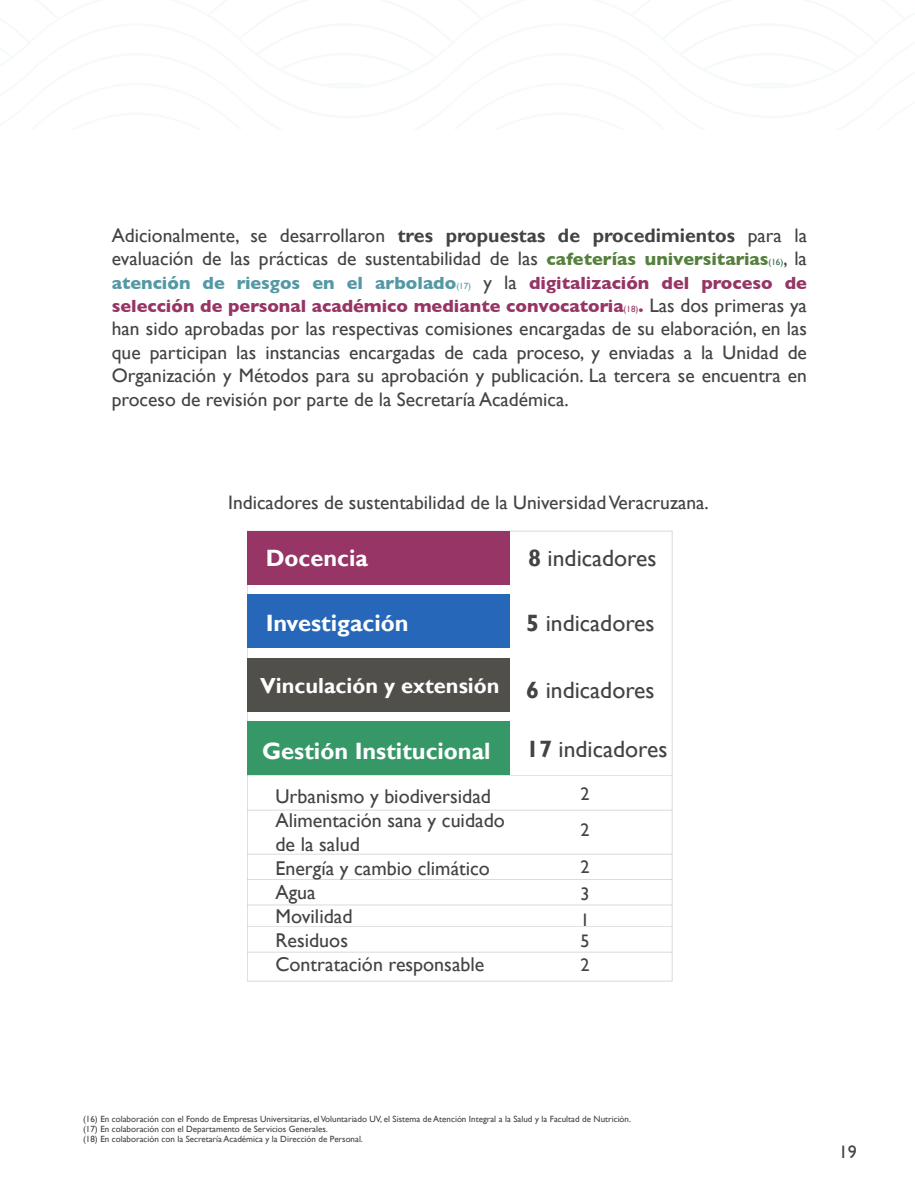
<style>
.page{position:relative;width:915px;height:1191px;background:#fff}
.page>*{position:absolute;margin:0;border:0;box-sizing:border-box;transform-origin:0 0}
.t1{font:23.55px "Gill Sans";color:#444242}
.t2{font:700 23.55px "Gill Sans";color:#fff}
.t3{font:700 21.75px "Gill Sans";color:#fff}
.t4{font:19.95px/24px "Gill Sans";color:#444242}
.t5{font:19.5px/23.4px "Gill Sans";color:#444242}
.t6{font:18.15px/26.2px "Gill Sans";color:#444242}
.t7{font:700 18px/23.4px "Gill Sans";color:#963566}
.t8{font:18px "Gill Sans";color:#444242}
.t9{font:9px/10.2px "Gill Sans";color:#444242}
.s1{font-weight:700}
.s2{font-weight:700;font-size:18px;color:#55803d}
.s3{font-size:9px;color:#2c6849}
.s4{color:#5399a5}
.s5{font-weight:400;font-size:9px;color:#5399a5}
.s6{font-weight:400;font-size:19.5px;color:#444242}
.s7{font-weight:400;font-size:9px}
</style>
<div class="page">
<div style="left:247px;top:531px;width:262px;height:53px;background:#963566"></div>
<div style="left:247px;top:594px;width:262px;height:54px;background:#2667ba"></div>
<div style="left:247px;top:658px;width:262px;height:53px;background:#504f4a"></div>
<div style="left:247px;top:721px;width:262px;height:54px;background:#379867"></div>
<hr style="left:247px;top:810px;width:425px;height:1px;background:#808080">
<hr style="left:247px;top:854px;width:425px;height:1px;background:#808080">
<hr style="left:247px;top:879px;width:425px;height:1px;background:#808080">
<hr style="left:247px;top:904px;width:425px;height:1px;background:#808080">
<hr style="left:247px;top:926px;width:425px;height:1px;background:#808080">
<hr style="left:247px;top:952px;width:425px;height:1px;background:#808080">
<hr style="left:247px;top:775px;width:425px;height:1px;background:#808080">
<p class="t5" style="left:112px;top:225px;width:696px">Adicionalmente, se desarrollaron <span class="s1">tres propuestas de procedimientos</span> para la evaluación de las prácticas de sustentabilidad de las <span class="s2">cafeterías universitarias</span><span class="s3">(16)</span>, la</p>
<p class="t7" style="left:112px;top:272px;width:696px"><span class="s4">atención de riesgos en el arbolado</span><span class="s5">(17)</span> <span class="s6">y la</span> digitalización del proceso de selección de personal académico mediante convocatoria<span class="s7">(18)</span>. <span class="s6">Las dos primeras ya</span></p>
<p class="t5" style="left:112px;top:318px;width:696px;text-align:justify">han sido aprobadas por las respectivas comisiones encargadas de su elaboración, en las que participan las instancias encargadas de cada proceso, y enviadas a la Unidad de Organización y Métodos para su aprobación y publicación. La tercera se encuentra en proceso de revisión por parte de la Secretaría Académica.</p>
<p class="t5" style="left:228px;top:492px;width:482px">Indicadores de sustentabilidad de la Universidad Veracruzana.</p>
<p class="t2" style="left:265px;top:548px;width:104px">Docencia</p>
<p class="t1" style="left:528px;top:548px;width:130px"><span class="s1">8</span> indicadores</p>
<p class="t2" style="left:265px;top:613px;width:144px">Investigación</p>
<p class="t1" style="left:526px;top:613px;width:130px"><span class="s1">5</span> indicadores</p>
<p class="t3" style="left:260px;top:676px;width:241px">Vinculación y extensión</p>
<p class="t1" style="left:526px;top:680px;width:130px"><span class="s1">6</span> indicadores</p>
<p class="t1" style="left:526px;top:739px;width:143px"><span class="s1">17</span> indicadores</p>
<p class="t2" style="left:262px;top:741px;width:230px">Gestión Institucional</p>
<p class="t4" style="left:275px;top:786px;width:231px">Urbanismo y biodiversidad<br>Alimentación sana y cuidado de la salud<br>Energía y cambio climático<br>Agua<br>Movilidad<br>Residuos<br>Contratación responsable</p>
<p class="t6" style="left:580px;top:778px;width:11px;line-height:35.4px">2<br>2</p>
<p class="t6" style="left:580px;top:855px;width:11px;text-align:justify">2<br>3<br>1</p>
<p class="t6" style="left:580px;top:930px;width:11px;line-height:23.5px">5<br>2</p>
<p class="t9" style="left:83px;top:1114px;width:549px">(16) En colaboración con el Fondo de Empresas Universitarias, el Voluntariado UV, el Sistema de Atención Integral a la Salud y la Facultad de Nutrición. (17) En colaboración con el Departamento de Servicios Generales.<br>(18) En colaboración con la Secretaría Académica y la Dirección de Personal.</p>
<p class="t8" style="left:838px;top:1144px;width:19px">19</p>
</div>
